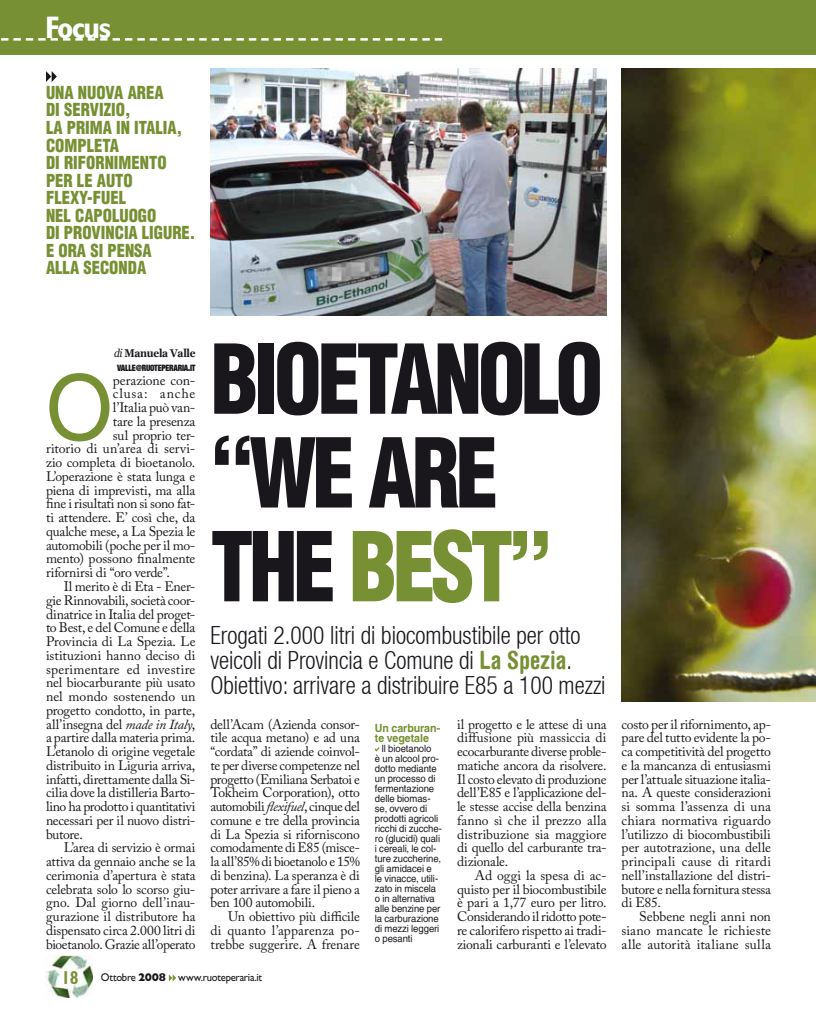
<style>
.page{position:relative;width:816px;height:1027px;background:#fff}
.page>*{position:absolute;margin:0;border:0;box-sizing:border-box;transform-origin:0 0}
.t1{font:900 condensed 93.75px/93.8px "Helvetica LT";letter-spacing:-.05em;color:#1a171c;scale:.92 1}
.t2{font:90.38px "Helvetica LT";color:#769033;scale:.95 1}
.t3{font:700 condensed 31.25px "Gill Sans";letter-spacing:-.05em;color:#fff}
.t4{font:300 condensed 25px/25px "Helvetica Neue LT";color:#1a171c;scale:.94 1}
.t5{font:900 condensed 17.5px/17.5px "Helvetica LT";color:#769033;scale:.95 1}
.t6{font:13.75px/13.8px "Adobe Caslon Pro";letter-spacing:-.01em;color:#1a171c;text-align:justify}
.t7{font:13.75px "Adobe Caslon Pro";letter-spacing:-.03em;color:#1a171c}
.t8{font:13.75px "Adobe Caslon Pro";letter-spacing:.01em;color:#1a171c}
.t9{font:13.75px "Adobe Caslon Pro";letter-spacing:.015em;color:#1a171c}
.t10{font:13.75px "Adobe Caslon Pro";letter-spacing:.06em;color:#1a171c}
.t11{font:11.25px "Gill Sans";letter-spacing:-.025em;color:#1a171c;scale:.95 1}
.t12{font:700 11.25px/10px "Helvetica LT";letter-spacing:-.01em;color:#769033;scale:.95 1}
.t13{font:700 11.25px "Georgia";letter-spacing:-.03em;color:#1a171c;scale:.9 1}
.t14{font:10px/10px "Helvetica LT";letter-spacing:-.005em;color:#1a171c;scale:.95 1}
.t15{font:900 expanded 8.75px "Helvetica Neue LT";letter-spacing:-.03em;color:#1a171c;scale:.9 1}
.s1{font-weight:400;font-style:italic}
.s2{font-style:italic}
.s3{color:#769033}
.s4{font-family:"Helvetica Rounded LT";font-weight:700;color:#769033}
.s5{font-weight:700;font-size:18.75px;color:#769033}
.s6{font-weight:800}
</style>
<div class="page">
<div style="left:0;top:0;width:816px;height:55px;background:#769033"></div>
<svg style="left:1px;top:38px;width:441px;height:3px"></svg>
<img style="left:622px;top:68px;width:194px;height:633px">
<svg style="left:46px;top:71px;width:11px;height:11px"></svg>
<img style="left:210px;top:68px;width:397px;height:248px">
<svg style="left:169px;top:974px;width:7px;height:7px"></svg>
<img style="left:46px;top:955px;width:47px;height:43px">
<h3 class="t3" style="left:45px;top:17px;width:67px">Focus</h3>
<p class="t5" style="left:46px;top:84px;width:159px">UNA NUOVA AREA<br>DI SERVIZIO,<br>LA PRIMA IN ITALIA,<br>COMPLETA<br>DI RIFORNIMENTO<br>PER LE AUTO<br>FLEXY-FUEL<br>NEL CAPOLUOGO<br>DI PROVINCIA LIGURE.<br>E ORA SI PENSA<br>ALLA SECONDA</p>
<p class="t13" style="left:114px;top:347px;width:92px"><span class="s1">di</span> Manuela Valle</p>
<p class="t15" style="left:117px;top:362px;width:88px">VALLE@RUOTEPERARIA.IT</p>
<h2 class="t2" style="left:46px;top:355px;width:72px">O</h2>
<p class="t6" style="left:113px;top:375px;width:84px">perazione con-</p>
<p class="t10" style="left:113px;top:389px;width:84px">clusa: anche</p>
<p class="t6" style="left:113px;top:402px;width:84px">l’Italia può van-</p>
<p class="t6" style="left:113px;top:416px;width:84px">tare la presenza</p>
<p class="t6" style="left:113px;top:430px;width:84px">sul proprio ter-</p>
<p class="t8" style="left:46px;top:444px;width:151px">ritorio di un’area di servi-</p>
<p class="t6" style="left:46px;top:457px;width:151px">zio completa di bioetanolo.</p>
<p class="t6" style="left:46px;top:471px;width:151px">L’operazione è stata lunga e</p>
<p class="t6" style="left:46px;top:485px;width:151px">piena di imprevisti, ma alla</p>
<p class="t6" style="left:46px;top:498px;width:151px">fine i risultati non si sono fat-</p>
<p class="t6" style="left:46px;top:512px;width:151px">ti attendere. E’ così che, da</p>
<p class="t6" style="left:46px;top:526px;width:151px">qualche mese, a La Spezia le</p>
<p class="t6" style="left:46px;top:540px;width:151px">automobili (poche per il mo-</p>
<p class="t6" style="left:46px;top:553px;width:151px">mento) possono finalmente</p>
<p class="t6" style="left:46px;top:567px;width:126px">rifornirsi di “oro verde”.</p>
<p class="t6" style="left:64px;top:581px;width:133px">Il merito è di Eta - Ener-</p>
<p class="t6" style="left:46px;top:595px;width:151px">gie Rinnovabili, società coor-</p>
<p class="t6" style="left:46px;top:608px;width:151px">dinatrice in Italia del proget-</p>
<p class="t6" style="left:46px;top:622px;width:151px">to Best, e del Comune e della</p>
<p class="t6" style="left:46px;top:636px;width:151px">Provincia di La Spezia. Le</p>
<p class="t6" style="left:46px;top:650px;width:151px">istituzioni hanno deciso di</p>
<p class="t9" style="left:46px;top:664px;width:151px">sperimentare ed investire</p>
<p class="t6" style="left:46px;top:677px;width:151px">nel biocarburante più usato</p>
<p class="t6" style="left:46px;top:691px;width:151px">nel mondo sostenendo un</p>
<p class="t6" style="left:46px;top:705px;width:151px">progetto condotto, in parte,</p>
<p class="t6" style="left:46px;top:718px;width:151px">all’insegna del <span class="s2">made in Italy</span>,</p>
<p class="t6" style="left:46px;top:732px;width:151px">a partire dalla materia prima.</p>
<p class="t6" style="left:46px;top:746px;width:151px">L’etanolo di origine vegetale</p>
<p class="t6" style="left:46px;top:760px;width:151px">distribuito in Liguria arriva,</p>
<p class="t6" style="left:46px;top:773px;width:151px">infatti, direttamente dalla Si-</p>
<p class="t6" style="left:46px;top:787px;width:151px">cilia dove la distilleria Barto-</p>
<p class="t6" style="left:46px;top:801px;width:151px">lino ha prodotto i quantitativi</p>
<p class="t6" style="left:46px;top:815px;width:151px">necessari per il nuovo distri-</p>
<p class="t6" style="left:46px;top:828px;width:38px">butore.</p>
<p class="t6" style="left:64px;top:842px;width:133px">L’area di servizio è ormai</p>
<p class="t6" style="left:46px;top:856px;width:151px">attiva da gennaio anche se la</p>
<p class="t6" style="left:46px;top:870px;width:151px">cerimonia d’apertura è stata</p>
<p class="t6" style="left:46px;top:883px;width:151px">celebrata solo lo scorso giu-</p>
<p class="t6" style="left:46px;top:897px;width:151px">gno. Dal giorno dell’inau-</p>
<p class="t6" style="left:46px;top:911px;width:151px">gurazione il distributore ha</p>
<p class="t6" style="left:46px;top:925px;width:151px">dispensato circa 2.000 litri di</p>
<p class="t7" style="left:46px;top:939px;width:151px">bioetanolo. Grazie all’operato</p>
<h1 class="t1" style="left:210px;top:332px;width:428px">BIOETANOLO “WE ARE<br>THE <span class="s3">BEST”</span></h1>
<h3 class="t4" style="left:210px;top:622px;width:422px">Erogati 2.000 litri di biocombustibile per otto veicoli di Provincia e Comune di <span class="s4">La Spezia</span>.<br>Obiettivo: arrivare a distribuire E85 a 100 mezzi</h3>
<p class="t6" style="left:210px;top:718px;width:151px">dell’Acam (Azienda consor&shy;tile acqua metano) e ad una “cordata” di aziende coinvol&shy;te per diverse competenze nel progetto (Emiliana Serbatoi e Tokheim Corporation), otto automobili <span class="s2">flexifuel</span>, cinque del comune e tre della provincia di La Spezia si riforniscono comodamente di E85 (misce&shy;la all’85% di bioetanolo e 15% di benzina). La speranza è di poter arrivare a fare il pieno a ben 100 automobili.</p>
<p class="t6" style="left:210px;top:911px;width:151px;text-indent:18px">Un obiettivo più difficile di quanto l’apparenza po&shy;trebbe suggerire. A frenare</p>
<p class="t6" style="left:457px;top:718px;width:151px">il progetto e le attese di una diffusione più massiccia di ecocarburante diverse proble&shy;matiche ancora da risolvere.<br>Il costo elevato di produzione dell’E85 e l’applicazione del&shy;le stesse accise della benzina fanno sì che il prezzo alla distribuzione sia maggiore di quello del carburante tra&shy;dizionale.</p>
<p class="t6" style="left:457px;top:870px;width:151px;text-indent:18px">Ad oggi la spesa di ac&shy;quisto per il biocombustibile è pari a 1,77 euro per litro.<br>Considerando il ridotto pote&shy;re calorifero rispetto ai tradi&shy;zionali carburanti e l’elevato</p>
<p class="t12" style="left:375px;top:722px;width:70px">Un carburan&shy;te vegetale</p>
<p class="t14" style="left:375px;top:743px;width:72px;text-indent:6px">Il bioetanolo<br>è un alcool pro&shy;dotto mediante un processo di fermentazione delle biomas&shy;se, ovvero di prodotti agricoli ricchi di zucche&shy;ro (glucidi) quali i cereali, le col&shy;ture zuccherine, gli amidacei e<br>le vinacce, utili&shy;zato in miscela o in alternativa alle benzine per la carburazione di mezzi leggeri o pesanti</p>
<p class="t11" style="left:62px;top:973px;width:213px"><span class="s5">18</span> Ottobre <span class="s6">2008</span> www.ruoteperaria.it</p>
<p class="t6" style="left:622px;top:718px;width:151px">costo per il rifornimento, ap&shy;pare del tutto evidente la po&shy;ca competitività del progetto e la mancanza di entusiasmi per l’attuale situazione italia&shy;na. A queste considerazioni si somma l’assenza di una chiara normativa riguardo l’utilizzo di biocombustibili per autotrazione, una delle principali cause di ritardi nell’installazione del distri&shy;butore e nella fornitura stessa di E85.</p>
<p class="t6" style="left:622px;top:911px;width:151px;text-indent:18px">Sebbene negli anni non siano mancate le richieste alle autorità italiane sulla</p>
</div>
